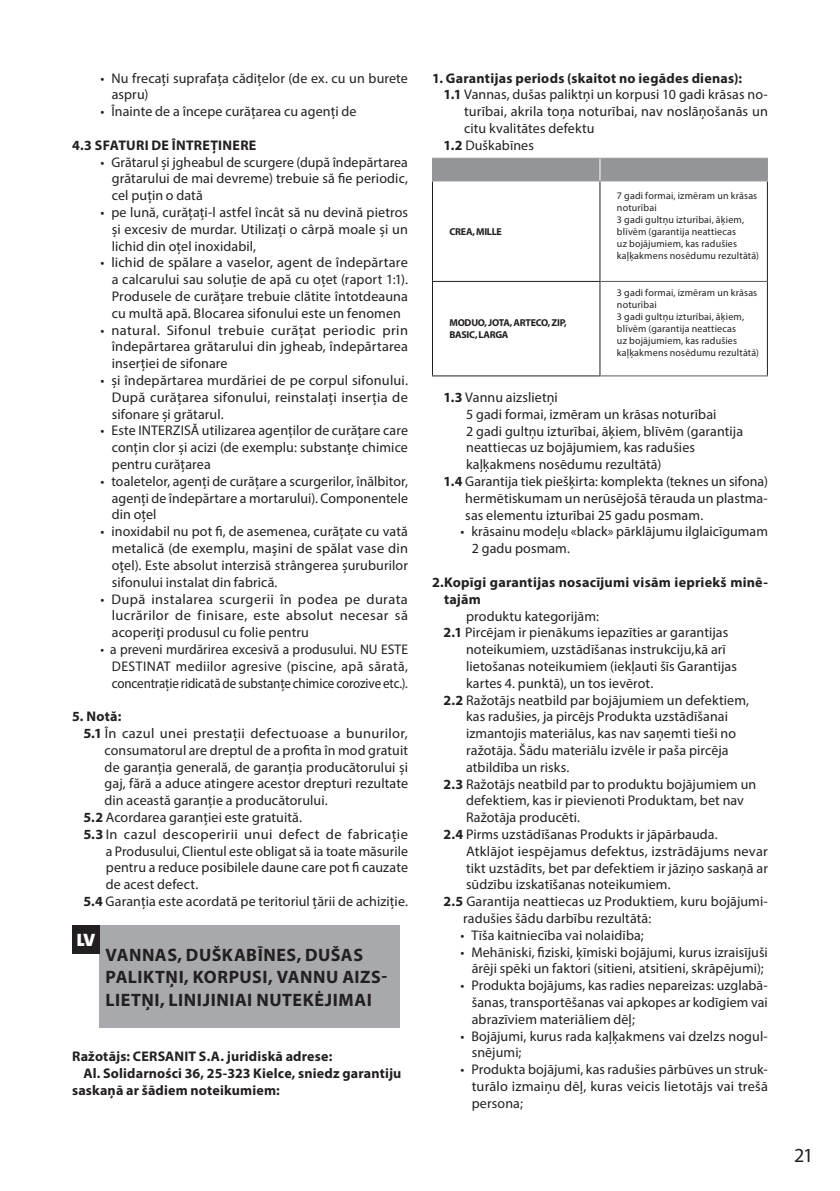
<style>
.page{position:relative;width:840px;height:1191px;background:#fff}
.page>*{position:absolute;margin:0;border:0;box-sizing:border-box;transform-origin:0 0}
.t1{font:20px "Myriad Pro";color:#231f20}
.t2{font:700 18px/22.4px "Myriad Pro";letter-spacing:.03em;color:#231f20}
.t3{font:900 18px "The Sans C4 s";color:#fff}
.t4{font:14px/16.8px "Myriad Pro";letter-spacing:.005em;color:#231f20;text-align:justify}
.t5{font:700 14px/16.8px "Myriad Pro";letter-spacing:.015em;color:#231f20}
.t6{font:14px/16.8px "Myriad Pro";letter-spacing:.005em;color:#231f20;text-align:justify;scale:.93 1}
.t7{font:14px "Myriad Pro";letter-spacing:.025em;color:#231f20}
.t8{font:14px "Myriad Pro";letter-spacing:.03em;color:#231f20}
.t9{font:10px/12px "Myriad Pro";letter-spacing:.015em;color:#231f20}
.t10{font:700 10px/12px "Myriad Pro";letter-spacing:-.03em;color:#231f20}
.s1{font-weight:700}
</style>
<div class="page">
<div style="left:100px;top:925px;width:300px;height:102px;background:#a8a9ad"></div>
<div style="left:72px;top:925px;width:28px;height:29px;background:#231f20"></div>
<hr style="left:432px;top:181px;width:1px;height:100px;background:#231f20">
<hr style="left:432px;top:282px;width:1px;height:93px;background:#231f20">
<hr style="left:599px;top:181px;width:1px;height:100px;background:#231f20">
<hr style="left:432px;top:281px;width:168px;height:1px;background:#231f20">
<hr style="left:599px;top:282px;width:1px;height:93px;background:#231f20">
<hr style="left:432px;top:375px;width:168px;height:1px;background:#231f20">
<hr style="left:600px;top:281px;width:166px;height:1px;background:#57585a">
<hr style="left:600px;top:375px;width:167px;height:1px;background:#57585a">
<hr style="left:766px;top:181px;width:1px;height:100px;background:#231f20">
<hr style="left:766px;top:281px;width:1px;height:94px;background:#231f20">
<div style="left:432px;top:158px;width:335px;height:23px;background:#939598"></div>
<p class="t4" style="left:112px;top:69px;width:297px;text-indent:-11px">• Nu frecați suprafața cădițelor (de ex. cu un burete aspru)</p>
<p class="t4" style="left:100px;top:103px;width:257px">• Înainte de a începe curățarea cu agenți de</p>
<p class="t5" style="left:72px;top:136px;width:186px">4.3 SFATURI DE ÎNTREȚINERE</p>
<p class="t4" style="left:112px;top:153px;width:297px;text-indent:-11px">• Grătarul și jgheabul de scurgere (după îndepărtarea grătarului de mai devreme) trebuie să fie periodic, cel puțin o dată</p>
<p class="t4" style="left:112px;top:204px;width:297px;text-indent:-11px">• pe lună, curățați-l astfel încât să nu devină pietros și excesiv de murdar. Utilizați o cârpă moale și un lichid din oțel inoxidabil,</p>
<p class="t4" style="left:112px;top:254px;width:297px;text-indent:-11px">• lichid de spălare a vaselor, agent de îndepărtare a calcarului sau soluție de apă cu oțet (raport 1:1).<br>Produsele de curățare trebuie clătite întotdeauna cu multă apă. Blocarea sifonului este un fenomen</p>
<p class="t4" style="left:112px;top:321px;width:297px;text-indent:-11px">• natural. Sifonul trebuie curățat periodic prin îndepărtarea grătarului din jgheab, îndepărtarea inserției de sifonare</p>
<p class="t4" style="left:112px;top:372px;width:297px;text-indent:-11px">• și îndepărtarea murdăriei de pe corpul sifonului.<br>După curățarea sifonului, reinstalați inserția de sifonare și grătarul.</p>
<p class="t4" style="left:112px;top:422px;width:297px;text-indent:-11px">• Este INTERZISĂ utilizarea agenților de curățare care conțin clor și acizi (de exemplu: substanţe chimice pentru curățarea</p>
<p class="t4" style="left:112px;top:472px;width:297px;text-indent:-11px">• toaletelor, agenți de curățare a scurgerilor, înălbitor, agenți de îndepărtare a mortarului). Componentele din oțel</p>
<p class="t4" style="left:112px;top:523px;width:297px;text-indent:-11px">• inoxidabil nu pot fi, de asemenea, curățate cu vată metalică (de exemplu, maşini de spălat vase din oţel). Este absolut interzisă strângerea șuruburilor sifonului instalat din fabrică.</p>
<p class="t4" style="left:112px;top:590px;width:297px;text-indent:-11px">• După instalarea scurgerii în podea pe durata lucrărilor de finisare, este absolut necesar să acoperiţi produsul cu folie pentru</p>
<p class="t6" style="left:112px;top:640px;width:320px;text-indent:-11px">• a preveni murdărirea excesivă a produsului. NU ESTE DESTINAT mediilor agresive (piscine, apă sărată, concentrație ridicată de substanțe chimice corozive etc.).</p>
<p class="t5" style="left:72px;top:707px;width:51px">5. Notă:</p>
<p class="t7" style="left:83px;top:724px;width:326px"><span class="s1">5.1</span> În cazul unei prestații defectuoase a bunurilor,</p>
<p class="t4" style="left:105px;top:741px;width:305px">consumatorul are dreptul de a profita în mod gratuit</p>
<p class="t4" style="left:105px;top:758px;width:305px">de garanția generală, de garanția producătorului și</p>
<p class="t4" style="left:105px;top:775px;width:305px">gaj, fără a aduce atingere acestor drepturi rezultate</p>
<p class="t4" style="left:105px;top:792px;width:224px">din această garanție a producătorului.</p>
<p class="t4" style="left:83px;top:808px;width:220px"><span class="s1">5.2</span> Acordarea garanției este gratuită.</p>
<p class="t8" style="left:83px;top:825px;width:326px"><span class="s1">5.3</span> In cazul descoperirii unui defect de fabricație</p>
<p class="t4" style="left:106px;top:842px;width:303px">a Produsului, Clientul este obligat să ia toate măsurile</p>
<p class="t4" style="left:106px;top:859px;width:303px">pentru a reduce posibilele daune care pot fi cauzate</p>
<p class="t4" style="left:106px;top:876px;width:94px">de acest defect.</p>
<p class="t4" style="left:83px;top:892px;width:326px"><span class="s1">5.4</span> Garanția este acordată pe teritoriul țării de achiziție.</p>
<p class="t2" style="left:106px;top:943px;width:283px">VANNAS, DUŠKABĪNES, DUŠAS<br>PALIKTŅI, KORPUSI, VANNU AIZS-<br>LIETŅI, LINIJINIAI NUTEKĖJIMAI</p>
<p class="t3" style="left:77px;top:928px;width:20px">LV</p>
<p class="t5" style="left:72px;top:1047px;width:261px">Ražotājs: CERSANIT S.A. juridiskā adrese:</p>
<p class="t5" style="left:83px;top:1064px;width:319px">Al. Solidarności 36, 25-323 Kielce, sniedz garantiju</p>
<p class="t5" style="left:72px;top:1081px;width:209px">saskaņā ar šādiem noteikumiem:</p>
<p class="t5" style="left:432px;top:69px;width:311px">1. Garantijas periods (skaitot no iegādes dienas):</p>
<p class="t4" style="left:443px;top:86px;width:326px"><span class="s1">1.1</span> Vannas, dušas paliktņi un korpusi 10 gadi krāsas no-</p>
<p class="t4" style="left:464px;top:103px;width:305px">turībai, akrila toņa noturībai, nav noslāņošanās un</p>
<p class="t4" style="left:464px;top:120px;width:132px">citu kvalitātes defektu</p>
<p class="t4" style="left:443px;top:136px;width:92px"><span class="s1">1.2</span> Duškabīnes</p>
<p class="t10" style="left:449px;top:225px;width:54px">CREA, MILLE</p>
<p class="t10" style="left:449px;top:317px;width:119px">MODUO, JOTA, ARTECO, ZIP,<br>BASIC, LARGA</p>
<p class="t9" style="left:616px;top:189px;width:143px">7 gadi formai, izmēram un krāsas noturībai<br>3 gadi gultņu izturībai, āķiem, blīvēm (garantija neattiecas<br>uz bojājumiem, kas radušies kaļķakmens nosēdumu rezultātā)</p>
<p class="t9" style="left:616px;top:287px;width:143px">3 gadi formai, izmēram un krāsas noturībai<br>3 gadi gultņu izturībai, āķiem, blīvēm (garantija neattiecas<br>uz bojājumiem, kas radušies kaļķakmens nosēdumu rezultātā)</p>
<p class="t4" style="left:443px;top:389px;width:116px"><span class="s1">1.3</span> Vannu aizslietņi</p>
<p class="t4" style="left:466px;top:405px;width:252px">5 gadi formai, izmēram un krāsas noturībai</p>
<p class="t4" style="left:466px;top:422px;width:278px">2 gadi gultņu izturībai, āķiem, blīvēm (garantija</p>
<p class="t4" style="left:466px;top:439px;width:230px">neattiecas uz bojājumiem, kas radušies</p>
<p class="t4" style="left:466px;top:456px;width:197px">kaļķakmens nosēdumu rezultātā)</p>
<p class="t4" style="left:443px;top:473px;width:326px"><span class="s1">1.4</span> Garantija tiek piešķirta: komplekta (teknes un sifona)</p>
<p class="t4" style="left:465px;top:489px;width:304px">hermētiskumam un nerūsējošā tērauda un plastma-</p>
<p class="t4" style="left:465px;top:506px;width:239px">sas elementu izturībai 25 gadu posmam.</p>
<p class="t4" style="left:471px;top:523px;width:297px;text-indent:-11px">• krāsainu modeļu «black» pārklājumu ilglaicīgumam<br>2 gadu posmam.</p>
<p class="t5" style="left:444px;top:573px;width:325px;text-indent:-12px">2.Kopīgi garantijas nosacījumi visām iepriekš minē&shy;tajām</p>
<p class="t4" style="left:466px;top:607px;width:134px">produktu kategorijām:</p>
<p class="t4" style="left:443px;top:624px;width:286px"><span class="s1">2.1</span> Pircējam ir pienākums iepazīties ar garantijas</p>
<p class="t4" style="left:466px;top:641px;width:261px">noteikumiem, uzstādīšanas instrukciju,kā arī</p>
<p class="t4" style="left:466px;top:657px;width:272px">lietošanas noteikumiem (iekļauti šīs Garantijas</p>
<p class="t4" style="left:466px;top:674px;width:189px">kartes 4. punktā), un tos ievērot.</p>
<p class="t4" style="left:443px;top:691px;width:307px"><span class="s1">2.2</span> Ražotājs neatbild par bojājumiem un defektiem,</p>
<p class="t4" style="left:466px;top:708px;width:263px">kas radušies, ja pircējs Produkta uzstādīšanai</p>
<p class="t4" style="left:466px;top:725px;width:271px">izmantojis materiālus, kas nav saņemti tieši no</p>
<p class="t4" style="left:466px;top:741px;width:264px">ražotāja. Šādu materiālu izvēle ir paša pircēja</p>
<p class="t4" style="left:466px;top:758px;width:105px">atbildība un risks.</p>
<p class="t4" style="left:443px;top:775px;width:314px"><span class="s1">2.3</span> Ražotājs neatbild par to produktu bojājumiem un</p>
<p class="t4" style="left:466px;top:792px;width:279px">defektiem, kas ir pievienoti Produktam, bet nav</p>
<p class="t4" style="left:466px;top:809px;width:115px">Ražotāja producēti.</p>
<p class="t4" style="left:443px;top:825px;width:276px"><span class="s1">2.4</span> Pirms uzstādīšanas Produkts ir jāpārbauda.</p>
<p class="t4" style="left:466px;top:842px;width:303px">Atklājot iespējamus defektus, izstrādājums nevar</p>
<p class="t4" style="left:466px;top:859px;width:303px">tikt uzstādīts, bet par defektiem ir jāziņo saskaņā ar</p>
<p class="t4" style="left:466px;top:876px;width:206px">sūdzību izskatīšanas noteikumiem.</p>
<p class="t4" style="left:443px;top:893px;width:326px"><span class="s1">2.5</span> Garantija neattiecas uz Produktiem, kuru bojājumi-</p>
<p class="t4" style="left:463px;top:909px;width:189px">radušies šādu darbību rezultātā:</p>
<p class="t4" style="left:460px;top:926px;width:185px">• Tīša kaitniecība vai nolaidība;</p>
<p class="t4" style="left:460px;top:943px;width:309px;text-align:center">• Mehāniski, fiziski, ķīmiski bojājumi, kurus izraisījuši ārēji spēki un faktori (sitieni, atsitieni, skrāpējumi);</p>
<p class="t4" style="left:471px;top:977px;width:297px;text-indent:-11px">• Produkta bojājums, kas radies nepareizas: uzglabā&shy;šanas, transportēšanas vai apkopes ar kodīgiem vai abrazīviem materiāliem dēļ;</p>
<p class="t4" style="left:471px;top:1027px;width:297px;text-indent:-11px">• Bojājumi, kurus rada kaļķakmens vai dzelzs nogul&shy;snējumi;</p>
<p class="t4" style="left:471px;top:1061px;width:297px;text-indent:-11px">• Produkta bojājumi, kas radušies pārbūves un struk&shy;turālo izmaiņu dēļ, kuras veicis lietotājs vai trešā persona;</p>
<h1 class="t1" style="left:793px;top:1142px;width:21px">21</h1>
</div>
